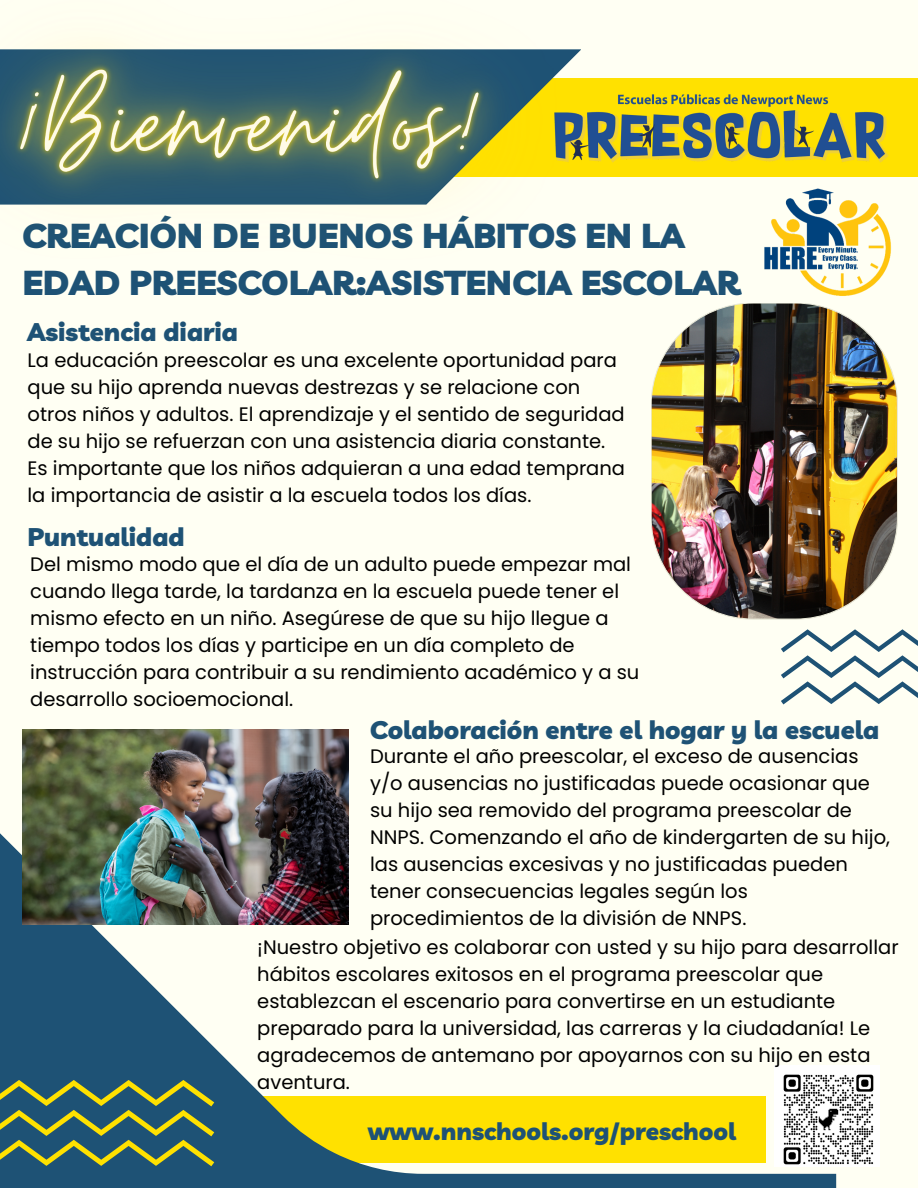
<style>
.page{position:relative;width:918px;height:1188px;background:#fffff3}
.page>*{position:absolute;margin:0;border:0;box-sizing:border-box;transform-origin:0 0}
.t1{font:900 34.5px/47.2px "Livvic";color:#1e5275}
.t2{font:900 25.5px "Livvic";color:#1e5275}
.t3{font:900 24.15px "Livvic";color:#1e5275}
.t4{font:19.5px/27px "Poppins";color:#000}
</style>
<div class="page">
<div style="left:4px;top:79px;width:914px;height:97px;background:#ffe100"></div>
<svg style="left:0;top:833px;width:836px;height:355px"></svg>
<img style="left:22px;top:729px;width:327px;height:196px">
<svg style="left:781px;top:629px;width:137px;height:75px"></svg>
<img style="left:651px;top:303px;width:246px;height:316px">
<svg style="left:0;top:1080px;width:214px;height:86px;background:#4e705b"></svg>
<img style="left:764px;top:188px;width:127px;height:108px">
<img style="left:774px;top:1066px;width:105px;height:101px">
<img style="left:670px;top:94px;width:219px;height:69px">
<img style="left:0;top:45px;width:670px;height:478px">
<h1 class="t1" style="left:22px;top:211px;width:720px">CREACIÓN DE BUENOS HÁBITOS EN LA<br>EDAD PREESCOLAR:ASISTENCIA ESCOLAR</h1>
<h2 class="t2" style="left:28px;top:316px;width:212px">Asistencia diaria</h2>
<p class="t4" style="left:28px;top:347px;width:599px">La educación preescolar es una excelente oportunidad para que su hijo aprenda nuevas destrezas y se relacione con otros niños y adultos. El aprendizaje y el sentido de seguridad de su hijo se refuerzan con una asistencia diaria constante.<br>Es importante que los niños adquieran a una edad temprana la importancia de asistir a la escuela todos los días.</p>
<h2 class="t2" style="left:28px;top:521px;width:159px">Puntualidad</h2>
<p class="t4" style="left:30px;top:550px;width:611px">Del mismo modo que el día de un adulto puede empezar mal cuando llega tarde, la tardanza en la escuela puede tener el mismo efecto en un niño. Asegúrese de que su hijo llegue a tiempo todos los días y participe en un día completo de instrucción para contribuir a su rendimiento académico y a su desarrollo socioemocional.</p>
<h2 class="t2" style="left:370px;top:713px;width:511px">Colaboración entre el hogar y la escuela</h2>
<p class="t4" style="left:370px;top:743px;width:521px">Durante el año preescolar, el exceso de ausencias y/o ausencias no justificadas puede ocasionar que su hijo sea removido del programa preescolar de NNPS. Comenzando el año de kindergarten de su hijo, las ausencias excesivas y no justificadas pueden tener consecuencias legales según los procedimientos de la división de NNPS.</p>
<p class="t4" style="left:257px;top:934px;width:643px">¡Nuestro objetivo es colaborar con usted y su hijo para desarrollar hábitos escolares exitosos en el programa preescolar que establezcan el escenario para convertirse en un estudiante preparado para la universidad, las carreras y la ciudadanía! Le agradecemos de antemano por apoyarnos con su hijo en esta aventura.</p>
<p class="t3" style="left:368px;top:1116px;width:370px">www.nnschools.org/preschool</p>
</div>
